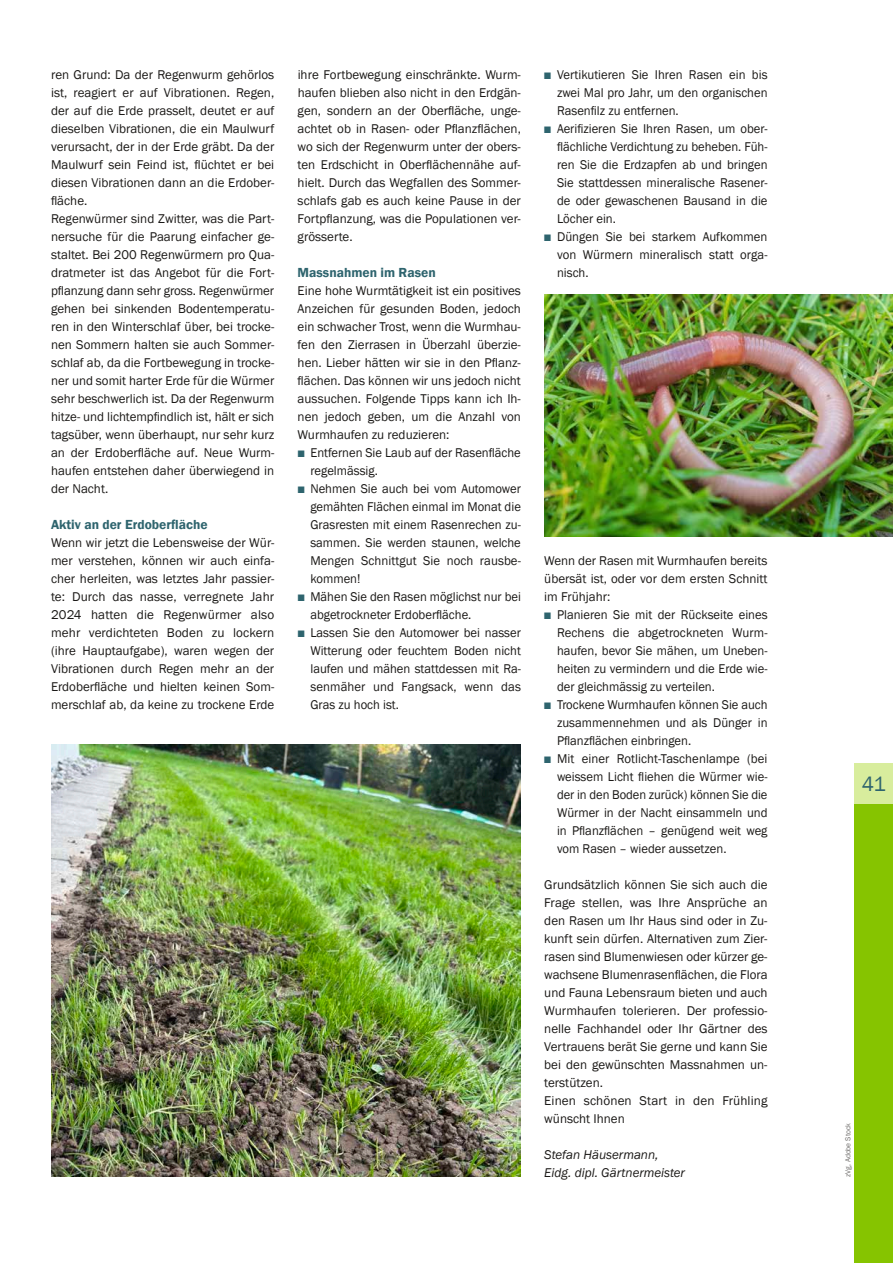
<style>
.page{position:relative;width:893px;height:1263px;background:#fff}
.page>*{position:absolute;margin:0;border:0;box-sizing:border-box;transform-origin:0 0}
.t1{font:21px "Franklin Gothic";color:#2e646e}
.t2{font:600 13.5px "Franklin Gothic";color:#2e646e}
.t3{font:13.05px/18px "Franklin Gothic";color:#1b1917;text-align:justify}
.t4{font:italic 13.05px/18px "Franklin Gothic";color:#1b1917}
.t5{font:7.5px "Franklin Gothic";color:#72706e}
.s1{color:#2e646e}
</style>
<div class="page">
<img style="left:544px;top:295px;width:349px;height:242px">
<img style="left:51px;top:745px;width:470px;height:432px">
<div style="left:855px;top:804px;width:38px;height:459px;background:#86c400"></div>
<div style="left:855px;top:763px;width:38px;height:41px;background:#d8ed9d"></div>
<p class="t3" style="left:51px;top:66px;width:225px;text-align:left">ren Grund: Da der Regenwurm gehörlos ist, reagiert er auf Vibrationen. Regen, der auf die Erde prasselt, deutet er auf dieselben Vibrationen, die ein Maulwurf verursacht, der in der Erde gräbt. Da der Maulwurf sein Feind ist, flüchtet er bei diesen Vibrationen dann an die Erdober&shy;fläche.<br>Regenwürmer sind Zwitter, was die Part&shy;nersuche für die Paarung einfacher ge&shy;staltet. Bei 200 Regenwürmern pro Qua&shy;dratmeter ist das Angebot für die Fort&shy;pflanzung dann sehr gross. Regenwürmer gehen bei sinkenden Bodentemperatu&shy;ren in den Winterschlaf über, bei trocke&shy;nen Sommern halten sie auch Sommer&shy;schlaf ab, da die Fortbewegung in trocke&shy;ner und somit harter Erde für die Würmer sehr beschwerlich ist. Da der Regenwurm hitze- und lichtempfindlich ist, hält er sich tagsüber, wenn überhaupt, nur sehr kurz an der Erdoberfläche auf. Neue Wurm&shy;haufen entstehen daher überwiegend in der Nacht.</p>
<p class="t2" style="left:51px;top:516px;width:158px">Aktiv an der Erdoberfläche</p>
<p class="t3" style="left:51px;top:534px;width:225px">Wenn wir jetzt die Lebensweise der Wür&shy;mer verstehen, können wir auch einfa&shy;cher herleiten, was letztes Jahr passier&shy;te: Durch das nasse, verregnete Jahr 2024 hatten die Regenwürmer also mehr verdichteten Boden zu lockern (ihre Hauptaufgabe), waren wegen der Vibrationen durch Regen mehr an der Erdoberfläche und hielten keinen Som&shy;merschlaf ab, da keine zu trockene Erde</p>
<p class="t3" style="left:298px;top:66px;width:225px">ihre Fortbewegung einschränkte. Wurm&shy;haufen blieben also nicht in den Erdgän&shy;gen, sondern an der Oberfläche, unge&shy;achtet ob in Rasen- oder Pflanzflächen, wo sich der Regenwurm unter der obers&shy;ten Erdschicht in Oberflächennähe auf&shy;hielt. Durch das Wegfallen des Sommer&shy;schlafs gab es auch keine Pause in der Fortpflanzung, was die Populationen ver&shy;grösserte.</p>
<p class="t2" style="left:298px;top:264px;width:140px">Massnahmen im Rasen</p>
<p class="t3" style="left:298px;top:282px;width:225px">Eine hohe Wurmtätigkeit ist ein positives Anzeichen für gesunden Boden, jedoch ein schwacher Trost, wenn die Wurmhau&shy;fen den Zierrasen in Überzahl überzie&shy;hen. Lieber hätten wir sie in den Pflanz&shy;flächen. Das können wir uns jedoch nicht aussuchen. Folgende Tipps kann ich Ih&shy;nen jedoch geben, um die Anzahl von Wurmhaufen zu reduzieren:</p>
<p class="t3" style="left:310px;top:444px;width:212px;text-indent:-13px"><span class="s1">■</span> Entfernen Sie Laub auf der Rasenfläche regelmässig.</p>
<p class="t3" style="left:310px;top:480px;width:212px;text-indent:-13px"><span class="s1">■</span> Nehmen Sie auch bei vom Automower gemähten Flächen einmal im Monat die Grasresten mit einem Rasenrechen zu&shy;sammen. Sie werden staunen, welche Mengen Schnittgut Sie noch rausbe&shy;kommen!</p>
<p class="t3" style="left:310px;top:588px;width:212px;text-indent:-13px"><span class="s1">■</span> Mähen Sie den Rasen möglichst nur bei abgetrockneter Erdoberfläche.</p>
<p class="t3" style="left:310px;top:624px;width:212px;text-indent:-13px"><span class="s1">■</span> Lassen Sie den Automower bei nasser Witterung oder feuchtem Boden nicht laufen und mähen stattdessen mit Ra&shy;senmäher und Fangsack, wenn das Gras zu hoch ist.</p>
<p class="t3" style="left:557px;top:66px;width:212px;text-indent:-13px"><span class="s1">■</span> Vertikutieren Sie Ihren Rasen ein bis zwei Mal pro Jahr, um den organischen Rasenfilz zu entfernen.</p>
<p class="t3" style="left:557px;top:120px;width:212px;text-indent:-13px"><span class="s1">■</span> Aerifizieren Sie Ihren Rasen, um ober&shy;flächliche Verdichtung zu beheben. Füh&shy;ren Sie die Erdzapfen ab und bringen Sie stattdessen mineralische Rasener&shy;de oder gewaschenen Bausand in die Löcher ein.</p>
<p class="t3" style="left:557px;top:228px;width:212px;text-indent:-13px"><span class="s1">■</span> Düngen Sie bei starkem Aufkommen von Würmern mineralisch statt orga&shy;nisch.</p>
<p class="t3" style="left:544px;top:552px;width:225px">Wenn der Rasen mit Wurmhaufen bereits übersät ist, oder vor dem ersten Schnitt im Frühjahr:</p>
<p class="t3" style="left:557px;top:606px;width:212px;text-indent:-13px"><span class="s1">■</span> Planieren Sie mit der Rückseite eines Rechens die abgetrockneten Wurm&shy;haufen, bevor Sie mähen, um Uneben&shy;heiten zu vermindern und die Erde wie&shy;der gleichmässig zu verteilen.</p>
<p class="t3" style="left:557px;top:696px;width:212px;text-indent:-13px"><span class="s1">■</span> Trockene Wurmhaufen können Sie auch zusammennehmen und als Dünger in Pflanzflächen einbringen.</p>
<p class="t3" style="left:557px;top:750px;width:212px;text-indent:-13px"><span class="s1">■</span> Mit einer Rotlicht-Taschenlampe (bei weissem Licht fliehen die Würmer wie&shy;der in den Boden zurück) können Sie die Würmer in der Nacht einsammeln und in Pflanzflächen – genügend weit weg vom Rasen – wieder aussetzen.</p>
<p class="t3" style="left:544px;top:876px;width:225px;text-align:left">Grundsätzlich können Sie sich auch die Frage stellen, was Ihre Ansprüche an den Rasen um Ihr Haus sind oder in Zu&shy;kunft sein dürfen. Alternativen zum Zier&shy;rasen sind Blumenwiesen oder kürzer ge&shy;wachsene Blumenrasenflächen, die Flora und Fauna Lebensraum bieten und auch Wurmhaufen tolerieren. Der professio&shy;nelle Fachhandel oder Ihr Gärtner des Vertrauens berät Sie gerne und kann Sie bei den gewünschten Massnahmen un&shy;terstützen.<br>Einen schönen Start in den Frühling wünscht Ihnen</p>
<p class="t4" style="left:544px;top:1146px;width:142px">Stefan Häusermann,<br>Eidg. dipl. Gärtnermeister</p>
<h1 class="t1" style="left:862px;top:770px;width:26px">41</h1>
<p class="t5" style="left:843px;top:1177px;width:55px;rotate:-90deg">zVg, Adobe Stock</p>
</div>
